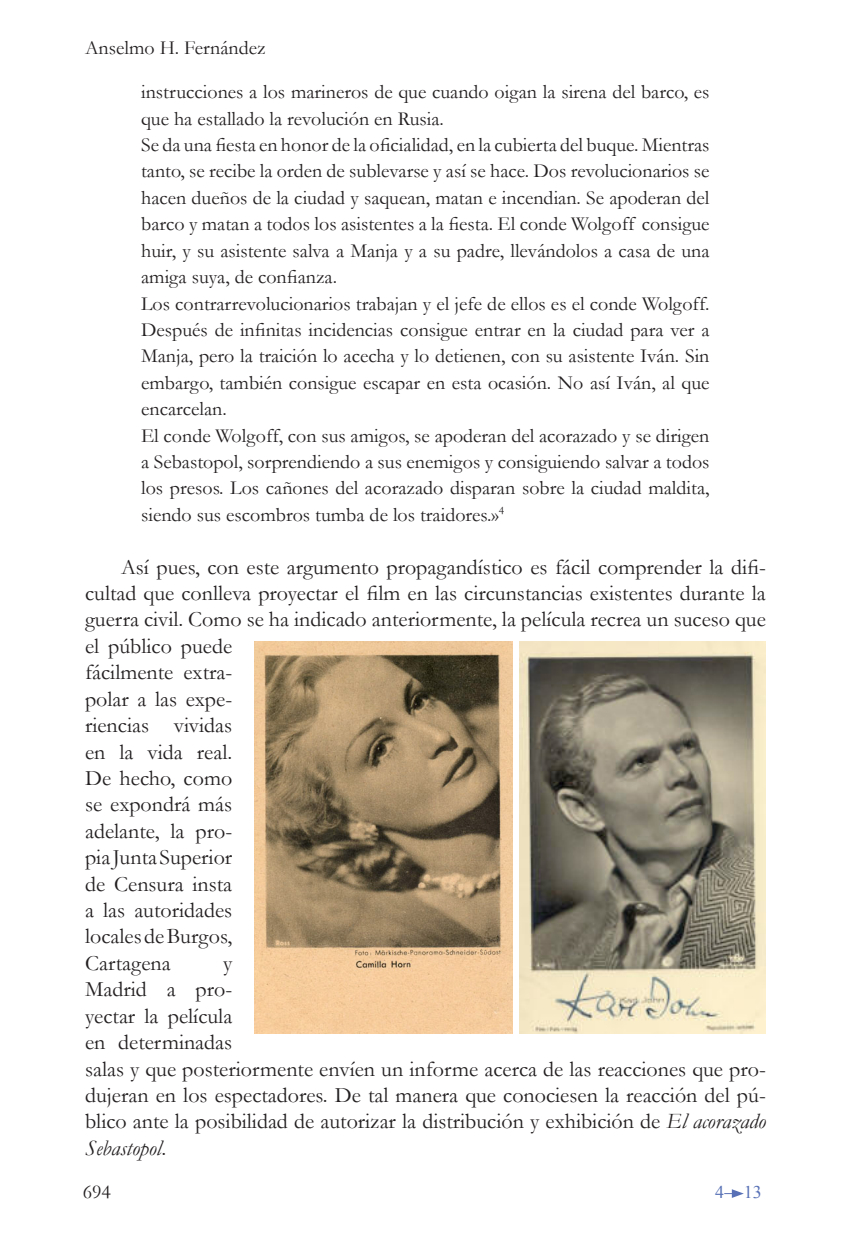
<style>
.page{position:relative;width:851px;height:1248px;background:#fff}
.page>*{position:absolute;margin:0;border:0;box-sizing:border-box;transform-origin:0 0}
.t1{font:22px/26.4px "Garamond";color:#231f20}
.t2{font:20px/26.4px "Garamond";color:#231f20}
.t3{font:18px "Times New Roman";color:#5871b6}
.s1{font-style:italic}
</style>
<div class="page">
<img style="left:520px;top:641px;width:245px;height:392px">
<img style="left:255px;top:641px;width:257px;height:392px">
<svg style="left:724px;top:1189px;width:19px;height:8px"></svg>
<p class="t2" style="left:85px;top:34px;width:182px">Anselmo H. Fernández</p>
<p class="t2" style="left:141px;top:78px;width:570px">instrucciones a los marineros de que cuando oigan la sirena del barco, es que ha estallado la revolución en Rusia.<br>Se da una fiesta en honor de la oficialidad, en la cubierta del buque. Mientras tanto, se recibe la orden de sublevarse y así se hace. Dos revolucionarios se hacen dueños de la ciudad y saquean, matan e incendian. Se apoderan del barco y matan a todos los asistentes a la fiesta. El conde Wolgoff consigue huir, y su asistente salva a Manja y a su padre, llevándolos a casa de una amiga suya, de confianza.<br>Los contrarrevolucionarios trabajan y el jefe de ellos es el con-de Wolgoff.<br>Después de infinitas incidencias consigue entrar en la ciu-dad para ver a Manja, pero la traición lo acecha y lo detienen, con su asistente Iván. Sin embargo, también consigue escapar en esta ocasión. No así Iván, al que encarcelan.<br>El conde Wolgoff, con sus amigos, se apoderan del acorazado y se dirigen a Sebastopol, sorprendiendo a sus enemigos y consiguiendo sal-var a todos los presos. Los cañones del acorazado disparan sobre la ciudad maldita, siendo sus escombros tumba de los traidores.»<sup>4</sup></p>
<p class="t1" style="left:85px;top:553px;width:682px;text-indent:36px">Así pues, con este argumento propagandístico es fácil comprender la difi&shy;cultad que conlleva proyectar el film en las circunstancias existentes durante la guerra civil. Como se ha indicado anteriormente, la película recrea un suceso que el público puede<br>fácilmente extra-<br>polar a las expe-<br>riencias vividas<br>en la vida real.<br>De hecho, como<br>se expondrá más<br>adelante, la pro-<br>pia Junta Superior<br>de Censura insta<br>a las autoridades<br>locales de Burgos,<br>Cartagena</p>
<p class="t1" style="left:85px;top:949px;width:682px;text-indent:138px">y<br>Madrid a pro-<br>yectar la película<br>en determinadas<br>salas y que posteriormente envíen un informe acerca de las reacciones que pro&shy;dujeran en los espectadores. De tal manera que conociesen la reacción del pú&shy;blico ante la posibilidad de autorizar la distribución y exhibición de <span class="s1">El acorazado Sebastopol</span>.</p>
<p class="t3" style="left:715px;top:1179px;width:48px">4 13</p>
<p class="t2" style="left:83px;top:1178px;width:30px">694</p>
</div>
